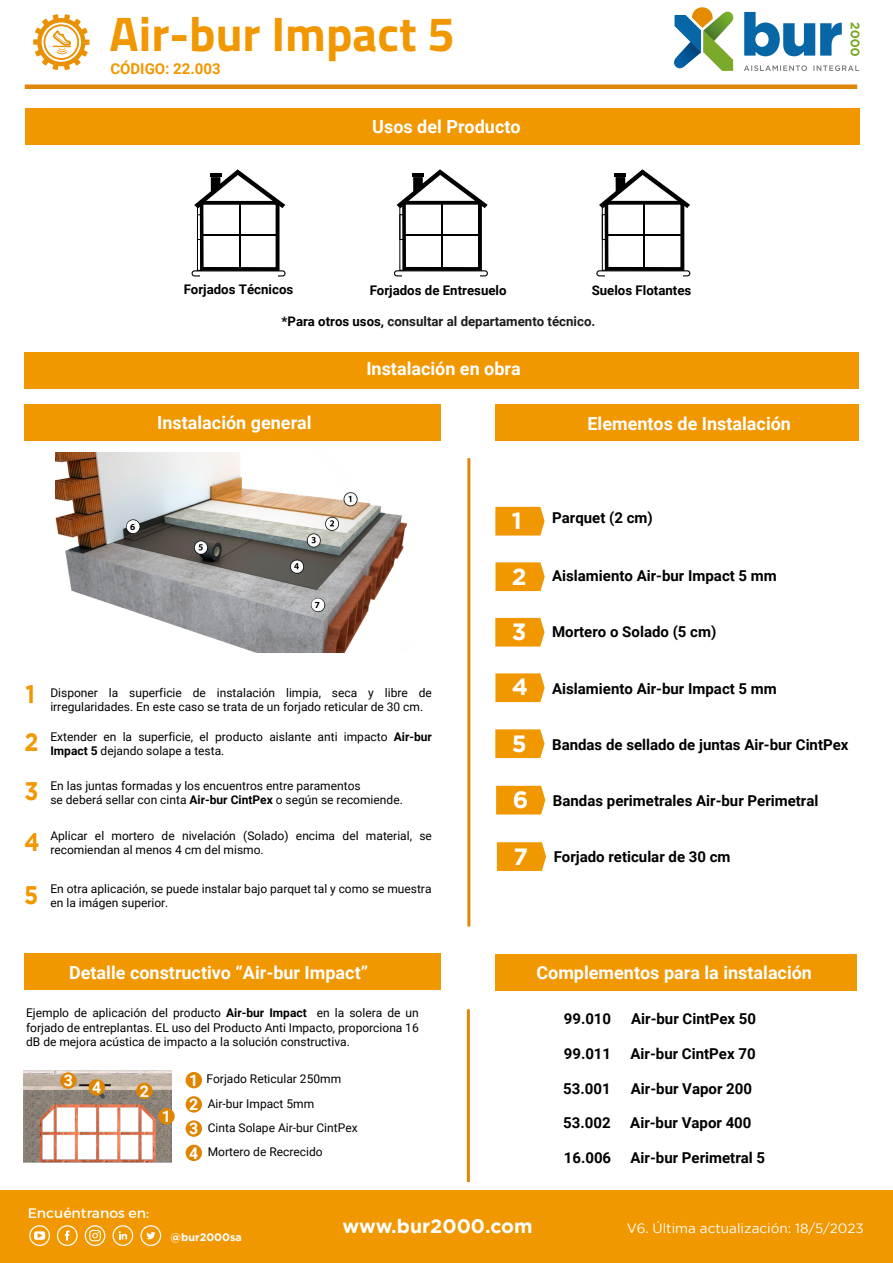
<style>
.page{position:relative;width:893px;height:1263px;background:#fff}
.page>*{position:absolute;margin:0;border:0;box-sizing:border-box;transform-origin:0 0}
.t1{font:700 48.6px "Titillium Web";color:#f19700}
.t2{font:700 25.5px/48.4px "Gotham";color:#f19700;scale:.88 1}
.t3{font:700 23.4px "Gotham";color:#fff}
.t4{font:700 19.5px "Gotham";color:#fff}
.t5{font:700 18px "Roboto";color:#fff}
.t6{font:700 15.9px/24.3px "Roboto";color:#fff;text-align:justify}
.t7{font:700 15px "Roboto";color:#000}
.t8{font:700 15px "Roboto";color:#f19700}
.t9{font:14.1px "Montserrat";color:#fff}
.t10{font:13.5px "Gotham";color:#fff}
.t11{font:700 13.2px "Roboto";color:#000}
.t12{font:700 13.2px "Roboto";color:#1d1e1c}
.t13{font:12px/14.4px "Roboto";color:#000}
.t14{font:700 10.8px "Gotham";color:#fff}
.t15{font:700 9.3px "Myriad Pro";color:#000}
.s1{color:#000}
.s2{font-weight:700}
.s3{font-family:"Gotham";font-size:23.4px;color:#fff}
.s4{font-weight:700;font-size:15.9px;color:#fff}
</style>
<div class="page">
<svg style="left:33px;top:14px;width:57px;height:56px"></svg>
<img style="left:55px;top:453px;width:353px;height:199px">
<div style="left:127px;top:520px;width:12px;height:13px;background:#fff;border-radius:50%"></div>
<div style="left:311px;top:598px;width:13px;height:13px;background:#fff;border-radius:50%"></div>
<svg style="left:495px;top:507px;width:50px;height:28px"></svg>
<svg style="left:495px;top:562px;width:50px;height:29px"></svg>
<svg style="left:495px;top:618px;width:50px;height:28px"></svg>
<svg style="left:495px;top:673px;width:50px;height:29px"></svg>
<svg style="left:495px;top:729px;width:50px;height:29px"></svg>
<svg style="left:496px;top:786px;width:49px;height:28px"></svg>
<svg style="left:497px;top:842px;width:49px;height:29px"></svg>
<div style="left:0;top:1190px;width:893px;height:73px;background:#f19700"></div>
<div style="left:25px;top:84px;width:832px;height:5px;background:#e08606"></div>
<svg style="left:57px;top:1225px;width:21px;height:21px"></svg>
<svg style="left:140px;top:1225px;width:21px;height:21px"></svg>
<svg style="left:113px;top:1225px;width:20px;height:21px"></svg>
<svg style="left:85px;top:1225px;width:20px;height:21px"></svg>
<svg style="left:29px;top:1225px;width:21px;height:21px"></svg>
<div style="left:25px;top:108px;width:834px;height:36px;background:#f19700"></div>
<svg style="left:194px;top:169px;width:91px;height:101px"></svg>
<div style="left:192px;top:270px;width:94px;height:6px;border:1px solid #000;border-radius:3px"></div>
<div style="left:200px;top:275px;width:78px;height:5px;background:#fff"></div>
<svg style="left:397px;top:169px;width:91px;height:101px"></svg>
<div style="left:394px;top:270px;width:94px;height:6px;border:1px solid #000;border-radius:3px"></div>
<div style="left:402px;top:275px;width:78px;height:5px;background:#fff"></div>
<svg style="left:599px;top:169px;width:91px;height:101px"></svg>
<div style="left:596px;top:270px;width:94px;height:6px;border:1px solid #000;border-radius:3px"></div>
<div style="left:605px;top:275px;width:78px;height:5px;background:#fff"></div>
<div style="left:25px;top:352px;width:834px;height:36px;background:#f19700"></div>
<svg style="left:744px;top:12px;width:98px;height:44px"></svg>
<svg style="left:744px;top:65px;width:115px;height:6px"></svg>
<svg style="left:850px;top:22px;width:9px;height:34px"></svg>
<svg style="left:674px;top:7px;width:59px;height:64px"></svg>
<hr style="left:467px;top:458px;width:3px;height:468px;background:#e08606">
<hr style="left:467px;top:1009px;width:3px;height:173px;background:#e08606">
<div style="left:495px;top:954px;width:362px;height:36px;background:#f19700"></div>
<div style="left:24px;top:404px;width:417px;height:36px;background:#f19700"></div>
<div style="left:495px;top:404px;width:364px;height:36px;background:#f19700"></div>
<img style="left:23px;top:1070px;width:148px;height:93px">
<div style="left:186px;top:1072px;width:16px;height:16px;background:#df8500;border-radius:50%"></div>
<div style="left:186px;top:1096px;width:16px;height:16px;background:#df8500;border-radius:50%"></div>
<div style="left:186px;top:1120px;width:16px;height:16px;background:#df8500;border-radius:50%"></div>
<div style="left:186px;top:1144px;width:16px;height:17px;background:#df8500;border-radius:50%"></div>
<div style="left:158px;top:1108px;width:17px;height:16px;background:#df8500;border-radius:50%"></div>
<div style="left:136px;top:1082px;width:17px;height:17px;background:#df8500;border-radius:50%"></div>
<div style="left:60px;top:1072px;width:17px;height:17px;background:#df8500;border-radius:50%"></div>
<div style="left:89px;top:1079px;width:16px;height:16px;background:#df8500;border-radius:50%"></div>
<div style="left:24px;top:954px;width:416px;height:36px;background:#f19700"></div>
<h1 class="t1" style="left:110px;top:-3px;width:347px">Air-bur Impact 5</h1>
<p class="t8" style="left:110px;top:58px;width:112px">CÓDIGO: 22.003</p>
<h3 class="t5" style="left:372px;top:114px;width:150px">Usos del Producto</h3>
<p class="t11" style="left:184px;top:280px;width:111px">Forjados Técnicos</p>
<p class="t11" style="left:370px;top:281px;width:138px">Forjados de Entresuelo</p>
<p class="t11" style="left:592px;top:281px;width:101px">Suelos Flotantes</p>
<p class="t12" style="left:282px;top:312px;width:315px"><span class="s1">*Para otros usos,</span> consultar al departamento técnico.</p>
<h3 class="t5" style="left:366px;top:356px;width:156px">Instalación en obra</h3>
<h3 class="t5" style="left:157px;top:410px;width:156px">Instalación general</h3>
<h3 class="t5" style="left:587px;top:411px;width:205px">Elementos de Instalación</h3>
<p class="t15" style="left:130px;top:521px;width:7px">6</p>
<p class="t15" style="left:315px;top:599px;width:7px">7</p>
<h2 class="t2" style="left:24px;top:669px;width:17px">1<br>2<br>3</h2>
<h2 class="t2" style="left:24px;top:818px;width:19px">4</h2>
<h2 class="t2" style="left:24px;top:870px;width:18px">5</h2>
<p class="t13" style="left:50px;top:685px;width:383px">Disponer la superficie de instalación limpia, seca y libre de irregularidades. En este caso se trata de un forjado reticular de 30 cm.</p>
<p class="t13" style="left:50px;top:729px;width:383px">Extender en la superficie, el producto aislante anti impacto <span class="s2">Air-bur<br>Impact 5</span> dejando solape a testa.</p>
<p class="t13" style="left:50px;top:778px;width:354px">En las juntas formadas y los encuentros entre paramentos<br>se deberá sellar con cinta <span class="s2">Air-bur CintPex</span> o según se recomiende.</p>
<p class="t13" style="left:50px;top:828px;width:383px">Aplicar el mortero de nivelación (Solado) encima del material, se recomiendan al menos 4 cm del mismo.</p>
<p class="t13" style="left:51px;top:881px;width:383px">En otra aplicación, se puede instalar bajo parquet tal y como se muestra en la imágen superior.</p>
<h3 class="t5" style="left:69px;top:960px;width:300px">Detalle constructivo “Air-bur Impact”</h3>
<h3 class="t3" style="left:512px;top:505px;width:11px">1</h3>
<h3 class="t3" style="left:512px;top:561px;width:16px">2</h3>
<h3 class="t3" style="left:512px;top:616px;width:16px">3</h3>
<h3 class="t3" style="left:512px;top:671px;width:18px">4</h3>
<p class="t7" style="left:552px;top:507px;width:102px">Parquet (2 cm)</p>
<p class="t7" style="left:552px;top:565px;width:226px">Aislamiento Air-bur Impact 5 mm</p>
<p class="t7" style="left:552px;top:621px;width:166px">Mortero o Solado (5 cm)</p>
<p class="t7" style="left:552px;top:678px;width:226px">Aislamiento Air-bur Impact 5 mm</p>
<p class="t7" style="left:512px;top:733px;width:338px"><span class="s3">5</span> Bandas de sellado de juntas Air-bur CintPex</p>
<p class="t7" style="left:513px;top:790px;width:307px"><span class="s3">6</span> Bandas perimetrales Air-bur Perimetral</p>
<p class="t7" style="left:514px;top:846px;width:219px"><span class="s3">7</span> Forjado reticular de 30 cm</p>
<h3 class="t5" style="left:536px;top:960px;width:277px">Complementos para la instalación</h3>
<p class="t13" style="left:26px;top:1005px;width:394px;text-align:justify">Ejemplo de aplicación del producto <span class="s2">Air-bur Impact</span> en la solera de un forjado de entreplantas. EL uso del Producto Anti Impacto, proporciona 16 dB de mejora acústica de impacto a la solución constructiva.</p>
<h3 class="t6" style="left:64px;top:1071px;width:39px">3 4</h3>
<h3 class="t6" style="left:140px;top:1078px;width:11px">2</h3>
<h3 class="t6" style="left:162px;top:1103px;width:11px">1</h3>
<h3 class="t6" style="left:189px;top:1067px;width:11px">1<br>2<br>3</h3>
<p class="t13" style="left:206px;top:1071px;width:136px">Forjado Reticular 250mm</p>
<p class="t13" style="left:208px;top:1096px;width:108px">Air-bur Impact 5mm</p>
<p class="t13" style="left:208px;top:1120px;width:151px">Cinta Solape Air-bur CintPex</p>
<p class="t13" style="left:189px;top:1144px;width:135px"><span class="s4">4</span> Mortero de Recrecido</p>
<p class="t9" style="left:28px;top:1204px;width:123px">Encuéntranos en:</p>
<p class="t14" style="left:171px;top:1229px;width:73px">@bur2000sa</p>
<h3 class="t4" style="left:343px;top:1212px;width:192px">www.bur2000.com</h3>
<p class="t7" style="left:564px;top:1008px;width:49px">99.010</p>
<p class="t7" style="left:631px;top:1008px;width:127px">Air-bur CintPex 50</p>
<p class="t7" style="left:564px;top:1043px;width:49px">99.011</p>
<p class="t7" style="left:630px;top:1042px;width:127px">Air-bur CintPex 70</p>
<p class="t7" style="left:563px;top:1078px;width:49px">53.001</p>
<p class="t7" style="left:631px;top:1077px;width:123px">Air-bur Vapor 200</p>
<p class="t7" style="left:563px;top:1112px;width:49px">53.002</p>
<p class="t7" style="left:630px;top:1112px;width:123px">Air-bur Vapor 400</p>
<p class="t7" style="left:564px;top:1147px;width:49px">16.006</p>
<p class="t7" style="left:630px;top:1147px;width:136px">Air-bur Perimetral 5</p>
<p class="t10" style="left:627px;top:1219px;width:238px">V6. Última actualización: 18/5/2023</p>
</div>
